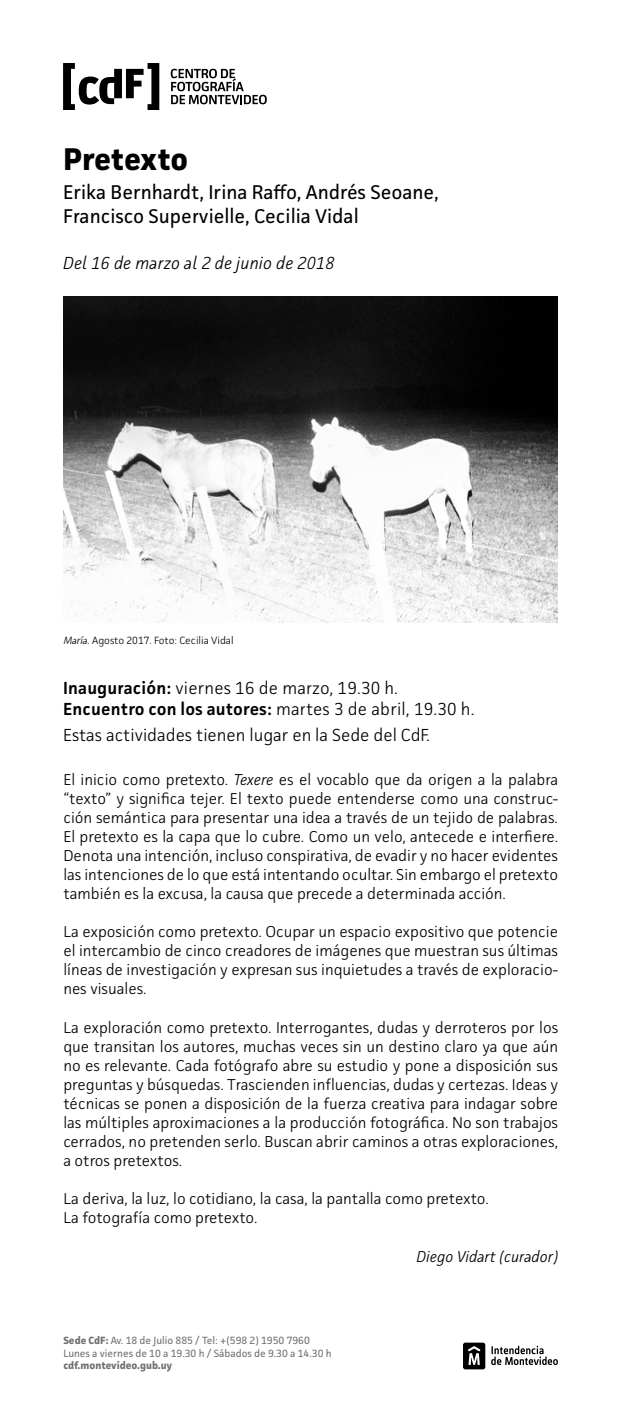
<style>
.page{position:relative;width:621px;height:1419px;background:#fff}
.page>*{position:absolute;margin:0;border:0;box-sizing:border-box;transform-origin:0 0}
.t1{font:700 31.5px "Facit";letter-spacing:-.015em;color:#000}
.t2{font:19.95px/24px "Facit";color:#000}
.t3{font:300 17.5px "Facit";color:#000}
.t4{font:600 17.5px "Facit";letter-spacing:.01em;color:#000}
.t5{font:italic 300 17.5px "Facit";letter-spacing:.01em;color:#000}
.t6{font:300 15.75px/19.1px "Facit";color:#000;text-align:justify}
.t7{font:italic 300 15.75px "Facit";color:#000}
.t8{font:10.5px "Facit";color:#6f7172}
.Predeterminado{font:300 10.5px "Facit";color:#000}
.t9{font:700 10.5px "Facit";color:#6f7172}
.s1{font-style:italic}
.s2{font-weight:600}
.s3{font-weight:300}
.s4{font-weight:700}
</style>
<div class="page">
<img style="left:64px;top:296px;width:493px;height:326px">
<svg style="left:63px;top:63px;width:96px;height:47px"></svg>
<svg style="left:170px;top:69px;width:96px;height:35px"></svg>
<svg style="left:463px;top:1342px;width:94px;height:27px"></svg>
<p class="t1" style="left:63px;top:140px;width:126px">Pretexto</p>
<p class="t2" style="left:63px;top:180px;width:377px">Erika Bernhardt, Irina Raffo, Andrés Seoane,<br>Francisco Supervielle, Cecilia Vidal</p>
<p class="t5" style="left:63px;top:252px;width:273px">Del 16 de marzo al 2 de junio de 2018</p>
<p class="Predeterminado" style="left:64px;top:634px;width:171px"><span class="s1">María.</span> Agosto 2017. Foto: Cecilia Vidal</p>
<p class="t3" style="left:63px;top:677px;width:336px"><span class="s2">Inauguración:</span> viernes 16 de marzo, 19.30 h.</p>
<p class="t4" style="left:63px;top:698px;width:412px">Encuentro con los autores: <span class="s3">martes 3 de abril, 19.30 h.</span></p>
<p class="t3" style="left:63px;top:724px;width:368px">Estas actividades tienen lugar en la Sede del CdF.</p>
<p class="t6" style="left:63px;top:769px;width:496px">El inicio como pretexto. <span class="s1">Texere</span> es el vocablo que da origen a la palabra “texto” y significa tejer. El texto puede entenderse como una construc&shy;ción semántica para presentar una idea a través de un tejido de palabras.<br>El pretexto es la capa que lo cubre. Como un velo, antecede e interfiere.<br>Denota una intención, incluso conspirativa, de evadir y no hacer evidentes las intenciones de lo que está intentando ocultar. Sin embargo el pretexto también es la excusa, la causa que precede a determinada acción.</p>
<p class="t6" style="left:63px;top:922px;width:496px">La exposición como pretexto. Ocupar un espacio expositivo que potencie el intercambio de cinco creadores de imágenes que muestran sus últimas líneas de investigación y expresan sus inquietudes a través de exploracio&shy;nes visuales.</p>
<p class="t6" style="left:63px;top:1017px;width:496px">La exploración como pretexto. Interrogantes, dudas y derroteros por los que transitan los autores, muchas veces sin un destino claro ya que aún no es relevante. Cada fotógrafo abre su estudio y pone a disposición sus preguntas y búsquedas. Trascienden influencias, dudas y certezas. Ideas y técnicas se ponen a disposición de la fuerza creativa para indagar sobre las múltiples aproximaciones a la producción fotográfica. No son trabajos cerrados, no pretenden serlo. Buscan abrir caminos a otras exploraciones, a otros pretextos.</p>
<p class="t6" style="left:63px;top:1189px;width:426px">La deriva, la luz, lo cotidiano, la casa, la pantalla como pretexto.</p>
<p class="t6" style="left:63px;top:1208px;width:195px">La fotografía como pretexto.</p>
<p class="t7" style="left:416px;top:1246px;width:143px">Diego Vidart (curador)</p>
<p class="t8" style="left:63px;top:1334px;width:248px"><span class="s4">Sede CdF:</span> Av. 18 de Julio 885 / Tel: +(598 2) 1950 7960</p>
<p class="t8" style="left:63px;top:1346px;width:269px">Lunes a viernes de 10 a 19.30 h / Sábados de 9.30 a 14.30 h</p>
<p class="t9" style="left:63px;top:1359px;width:110px">cdf.montevideo.gub.uy</p>
</div>
